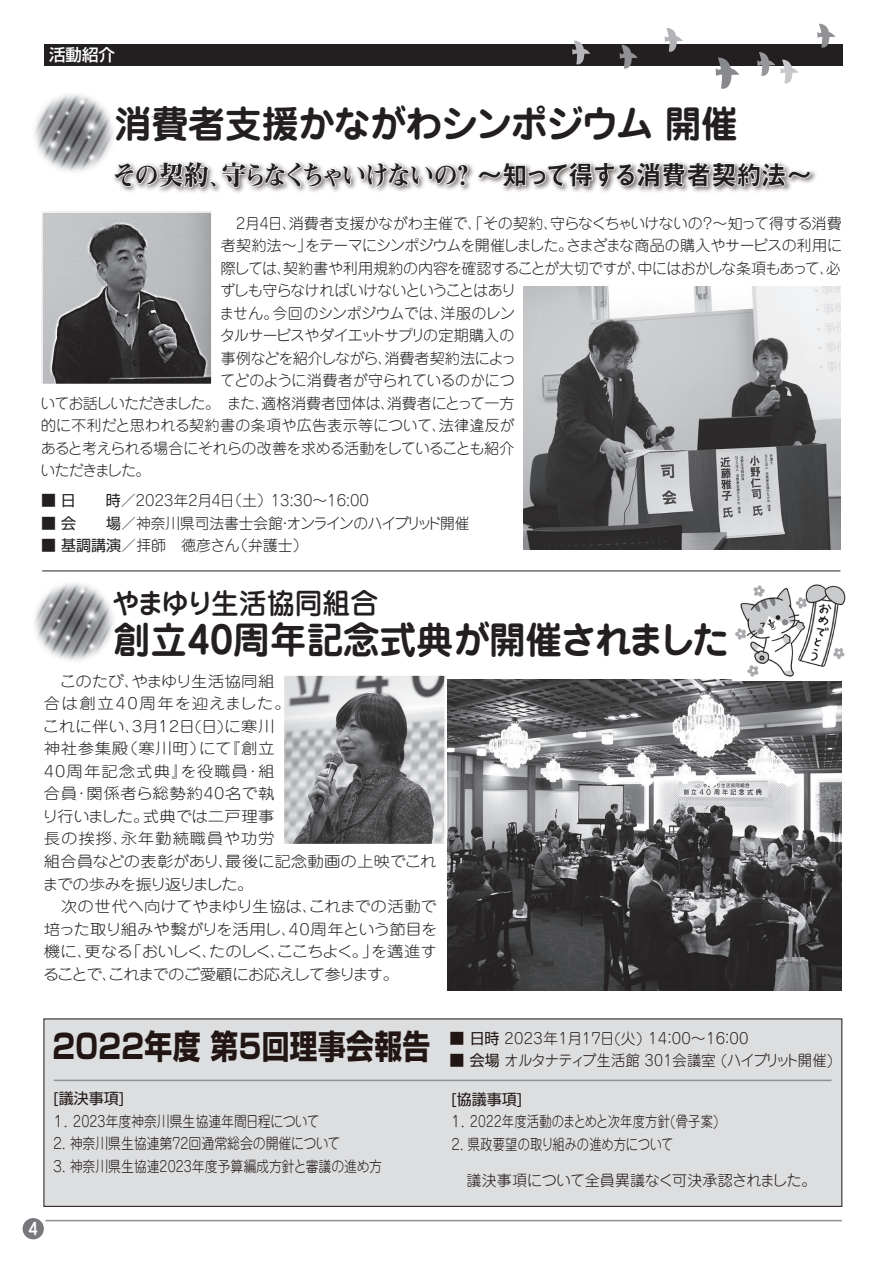
<style>
.page{position:relative;width:893px;height:1263px;background:#fff}
.page>*{position:absolute;margin:0;border:0;box-sizing:border-box;transform-origin:0 0}
.t1{font:700 37.5px "Jun 501 Pro";letter-spacing:-.005em;color:#231f20}
.t2{font:700 33.3px "Shin Go Pro";letter-spacing:.015em;color:#211613;scale:.83 1}
.t3{font:500 28.5px "Jun 34 Pro";color:#231f20}
.t4{font:27px "Midashi Go Pro MB31";letter-spacing:-.065em;color:#231f20;scale:.93 1}
.t5{font:27px "Midashi Min Pro MA31";letter-spacing:-.155em;color:#231f20;scale:.93 1}
.t6{font:27px "Midashi Min Pro MA31";letter-spacing:-.12em;color:#231f20;scale:.93 1}
.t7{font:700 25.5px "Jun 501 Pro";color:#231f20}
.t8{font:500 16.5px "Shin Go Pro";color:#fff}
.t9{font:500 16.5px "Jun 34 Pro";color:#fff}
.t10{font:300 15px/22.5px "Jun 101 Pro";letter-spacing:-.02em;color:#231f20}
.t11{font:300 15px/22.5px "Jun 101 Pro";letter-spacing:-.02em;color:#231f20;scale:1.09 1}
.t12{font:300 15px/22.5px "Jun 101 Pro";letter-spacing:-.055em;color:#231f20}
.t13{font:300 15px/22.5px "Jun 101 Pro";letter-spacing:-.04em;color:#231f20}
.t14{font:300 15px "Jun 101 Pro";letter-spacing:-.005em;color:#211613;scale:.86 1}
.t15{font:300 15px "Jun 101 Pro";letter-spacing:.015em;color:#211613}
.t16{font:300 15px "Jun 101 Pro";color:#231f20}
.t17{font:300 15px "Jun 101 Pro";letter-spacing:-.005em;color:#211613}
.t18{font:300 15px/22.5px "Jun 101 Pro";letter-spacing:.01em;color:#231f20;scale:1.09 1}
.t19{font:300 15px/22.5px "Jun 101 Pro";letter-spacing:.005em;color:#231f20}
.t20{font:300 15px "Jun 101 Pro";letter-spacing:-.045em;color:#211613}
.t21{font:300 15px/22.5px "Jun 101 Pro";letter-spacing:-.06em;color:#231f20;scale:1.09 1}
.t22{font:300 15px "Jun 101 Pro";letter-spacing:.015em;color:#231f20}
.t23{font:300 15px "Jun 101 Pro";letter-spacing:-.065em;color:#231f20}
.t24{font:300 15px "Jun 101 Pro";letter-spacing:-.005em;color:#211613;scale:.82 1}
.t25{font:300 15px/22.5px "Jun 101 Pro";letter-spacing:.04em;color:#231f20;scale:1.09 1}
.t26{font:300 15px "Jun 101 Pro";letter-spacing:-.055em;color:#231f20;scale:1.09 1}
.t27{font:300 15px "Jun 101 Pro";letter-spacing:-.075em;color:#231f20;scale:1.09 1}
.t28{font:300 15px "Jun 101 Pro";letter-spacing:.08em;color:#231f20;scale:1.09 1}
.t29{font:300 15px "Jun 101 Pro";letter-spacing:.035em;color:#231f20;scale:1.09 1}
.t30{font:15px "Shin Go Pro";color:#211613}
.t31{font:300 15px "Jun 101 Pro";letter-spacing:-.07em;color:#231f20}
.t32{font:300 15px/22.5px "Jun 101 Pro";letter-spacing:-.04em;color:#231f20;scale:1.09 1}
.t33{font:300 15px "Jun 101 Pro";letter-spacing:-.05em;color:#231f20}
.t34{font:300 15px "Jun 101 Pro";letter-spacing:.06em;color:#231f20;scale:1.09 1}
.t35{font:300 15px "Jun 101 Pro";letter-spacing:.02em;color:#231f20;scale:1.09 1}
.s1{font-family:"Midashi Min Pro MA31"}
.s2{font-family:"Shin Go Pro";font-weight:400}
</style>
<div class="page">
<div style="left:23px;top:1218px;width:21px;height:21px;background:#77787b;border-radius:50%"></div>
<div style="left:44px;top:44px;width:799px;height:22px;background:#231f20"></div>
<svg style="left:716px;top:57px;width:23px;height:32px"></svg>
<svg style="left:620px;top:44px;width:18px;height:25px"></svg>
<svg style="left:665px;top:28px;width:18px;height:24px"></svg>
<svg style="left:757px;top:52px;width:41px;height:32px"></svg>
<svg style="left:817px;top:23px;width:18px;height:25px"></svg>
<svg style="left:572px;top:40px;width:18px;height:25px"></svg>
<img style="left:523px;top:286px;width:317px;height:263px">
<img style="left:44px;top:214px;width:166px;height:168px">
<div style="left:41px;top:211px;width:172px;height:174px;border:2px solid #fff"></div>
<img style="left:34px;top:94px;width:75px;height:78px">
<img style="left:34px;top:583px;width:80px;height:78px">
<hr style="left:46px;top:1220px;width:796px;height:1px;background:#8d8f92">
<div style="left:44px;top:1019px;width:798px;height:187px;background:#dddee0"></div>
<div style="left:44px;top:1018px;width:798px;height:189px;border:1px solid #211613"></div>
<hr style="left:54px;top:1080px;width:777px;height:1px;background:#8d8f92">
<img style="left:286px;top:677px;width:157px;height:165px">
<div style="left:283px;top:674px;width:163px;height:171px;border:2px solid #fff"></div>
<img style="left:447px;top:680px;width:395px;height:310px">
<img style="left:109px;top:164px;width:707px;height:74px">
<svg style="left:109px;top:116px;width:360px;height:73px"></svg>
<svg style="left:477px;top:161px;width:335px;height:38px"></svg>
<hr style="left:42px;top:571px;width:798px;height:1px;background:#231f20">
<img style="left:735px;top:584px;width:111px;height:93px">
<p class="t8" style="left:49px;top:42px;width:68px">活動紹介</p>
<h3 class="t7" style="left:112px;top:91px;width:201px">川崎市生協運営協</h3>
<h1 class="t1" style="left:115px;top:94px;width:624px">消費者支援かながわシンポジウム開催</h1>
<h3 class="t6" style="left:112px;top:154px;width:133px">その契約、</h3>
<h3 class="t5" style="left:221px;top:154px;width:256px">守らなくちゃいけないの</h3>
<h3 class="t4" style="left:451px;top:153px;width:390px"><span class="s1">？</span> ～知って得する消費者契約法~</h3>
<p class="t22" style="left:221px;top:211px;width:339px">　 月2 日4 消費者支援かながわ主催で、「その契約、</p>
<p class="t10" style="left:282px;top:210px;width:16px">、</p>
<p class="t31" style="left:550px;top:211px;width:154px">守らなくちゃいけないの</p>
<p class="t33" style="left:700px;top:211px;width:143px">？～知って得する消費</p>
<p class="t10" style="left:566px;top:232px;width:277px">さまざまな商品の購入やサービスの利用に</p>
<p class="t23" style="left:305px;top:233px;width:269px">をテーマにシンポジウムを開催しました。</p>
<p class="t10" style="left:221px;top:232px;width:621px">者契約法～」<br>際しては契約書や利用規約の内容を確認することが大切ですが中にはおかしな条項もあって必、</p>
<p class="t10" style="left:631px;top:255px;width:16px">、</p>
<p class="t10" style="left:277px;top:255px;width:16px">、</p>
<p class="t12" style="left:220px;top:277px;width:297px">ずしも守らなければいけないということはあり</p>
<p class="t10" style="left:441px;top:300px;width:76px">洋服のレン</p>
<p class="t13" style="left:272px;top:300px;width:178px">今回のシンポジウムでは、</p>
<p class="t13" style="left:219px;top:300px;width:298px">ません。<br>タルサービスやダイエットサプリの定期購入の事例などを紹介しながら消費者契約法によっ</p>
<p class="t10" style="left:378px;top:345px;width:16px">、</p>
<p class="t10" style="left:220px;top:367px;width:296px">てどのように消費者が守られているのかにつ</p>
<p class="t16" style="left:227px;top:391px;width:289px">また適格消費者団体は消費者にとって一方</p>
<p class="t10" style="left:381px;top:390px;width:16px">、</p>
<p class="t19" style="left:41px;top:390px;width:475px">いてお話しいただきました。<br>的に不利だと思われる契約書の条項や広告表示等について法律違反が</p>
<p class="t12" style="left:41px;top:412px;width:475px;text-indent:391px">、<br>あると考えられる場合にそれらの改善を求める活動をしていることも紹介いただきました。</p>
<p class="t16" style="left:41px;top:488px;width:329px"><span class="s2">■ 日　　時</span>／2023年月2 （日4 土(13:30~16:00</p>
<p class="t10" style="left:41px;top:510px;width:430px"><span class="s2">■ 会　　場</span>／神奈川県司法書士会館オンラインのハイブリッド開催</p>
<p class="t10" style="left:255px;top:390px;width:16px">、</p>
<p class="t10" style="left:233px;top:510px;width:77px;text-indent:45px">・（弁護士(</p>
<p class="t10" style="left:41px;top:532px;width:200px"><span class="s2">■ 基調講演</span>／拝師　徳彦さん</p>
<h3 class="t3" style="left:112px;top:581px;width:268px">やまゆり生活協同組合</h3>
<h1 class="t1" style="left:114px;top:610px;width:616px">創立40周年記念式典が開催されました</h1>
<p class="t11" style="left:44px;top:668px;width:90px">　このたび、</p>
<p class="t28" style="left:44px;top:692px;width:228px">合は創立40周年を迎えました。</p>
<p class="t18" style="left:43px;top:713px;width:214px">これに伴い 3、月12日日( )に寒川</p>
<p class="t11" style="left:223px;top:736px;width:48px">『創立</p>
<p class="t11" style="left:131px;top:668px;width:133px">やまゆり生活協同組</p>
<p class="t11" style="left:122px;top:736px;width:79px">（寒川町）</p>
<p class="t11" style="left:44px;top:736px;width:79px">神社参集殿</p>
<p class="t11" style="left:199px;top:736px;width:31px">にて</p>
<p class="t34" style="left:44px;top:759px;width:134px">40周年記念式典』</p>
<p class="t29" style="left:44px;top:782px;width:213px">合員･関係者ら総勢約40名で執</p>
<p class="t35" style="left:143px;top:804px;width:122px">式典では二戸理事</p>
<p class="t11" style="left:181px;top:758px;width:87px">を役職員･組</p>
<p class="t25" style="left:121px;top:803px;width:143px;text-indent:-78px">り行いました。<br>永年勤続職員や功労</p>
<p class="t18" style="left:44px;top:826px;width:362px">長の挨拶、<br>組合員などの表彰があり最後に記念動画の上映でこれ</p>
<p class="t11" style="left:42px;top:848px;width:364px;text-indent:176px">、<br>までの歩みを振り返りました。<br>　次の世代へ向けてやまゆり生協はこれまでの活動で</p>
<p class="t32" style="left:289px;top:893px;width:138px;text-indent:14px">、<br>40周年という節目を</p>
<p class="t26" style="left:44px;top:917px;width:234px">培った取り組みや繋がりを活用し、</p>
<p class="t21" style="left:43px;top:938px;width:328px">機に、<br>ることでこれまでのご愛顧にお応えして参ります。</p>
<p class="t11" style="left:102px;top:961px;width:17px">、</p>
<p class="t27" style="left:126px;top:939px;width:233px">「おいしくたのしくここちよく。」</p>
<p class="t11" style="left:270px;top:938px;width:17px">、</p>
<p class="t11" style="left:372px;top:938px;width:61px">を邁進す</p>
<p class="t11" style="left:85px;top:938px;width:46px">更なる</p>
<p class="t11" style="left:202px;top:938px;width:17px">、</p>
<h2 class="t2" style="left:52px;top:1020px;width:457px">2022年度第5回理事会報告</h2>
<p class="t30" style="left:53px;top:1086px;width:73px">[議決事項[</p>
<p class="t17" style="left:51px;top:1109px;width:270px">１. 2023年度神奈川県生協連年間日程について</p>
<p class="t14" style="left:51px;top:1131px;width:338px">２. 神奈川県生協連第72回通常総会の開催について</p>
<p class="t14" style="left:51px;top:1154px;width:386px">３. 神奈川県生協連2023年度予算編成方針と審議の進め方</p>
<p class="t9" style="left:28px;top:1215px;width:12px">4</p>
<p class="t15" style="left:449px;top:1026px;width:301px">■ <span class="s2">日時</span> 2023年 月1 17日火( ( 1 4：00~ 1 6：00</p>
<p class="t20" style="left:449px;top:1048px;width:385px">■ <span class="s2">会場</span>オルタナティブ生活館 301会議室 (ハイブリット開催(</p>
<p class="t30" style="left:451px;top:1087px;width:73px">[協議事項[</p>
<p class="t15" style="left:451px;top:1110px;width:269px">1. 2022年度活動のまとめと次年度方針(骨子案(</p>
<p class="t24" style="left:449px;top:1132px;width:275px">２. 県政要望の取り組みの進め方について</p>
<p class="t17" style="left:451px;top:1168px;width:367px">　議決事項について全員異議なく可決承認されました。</p>
</div>
